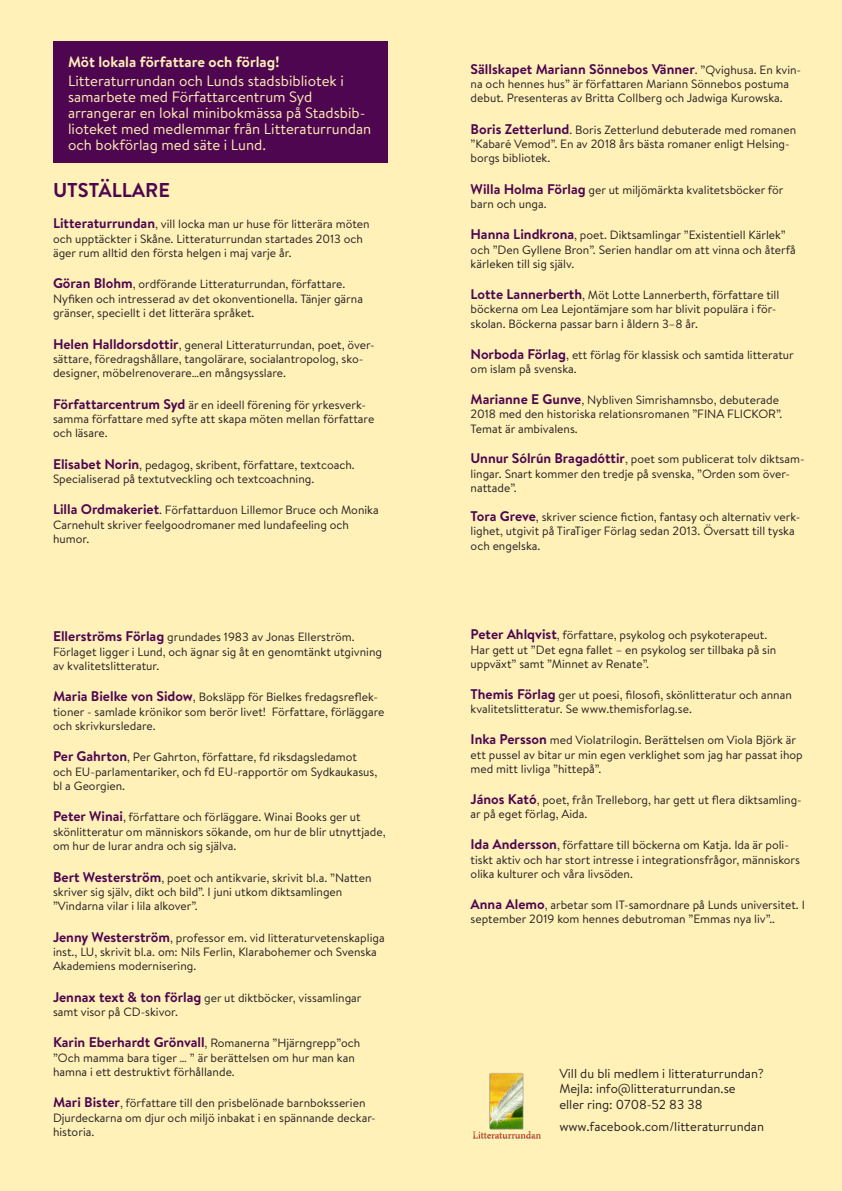
<style>
.page{position:relative;width:842px;height:1191px;background:#fff1b8}
.page>*{position:absolute;margin:0;border:0;box-sizing:border-box;transform-origin:0 0}
.t1{font:700 20px "Brandon Text";color:#4f0650}
.t2{font:15px/16px "Brandon Text";color:#fff1b8}
.t3{font:700 15px "Brandon Text";color:#fff1b8}
.t4{font:700 14px "Brandon Text";color:#4f0650}
.t5{font:13px "Brandon Text";color:#231f20}
.t6{font:12px/14.4px "Brandon Text";color:#231f20}
.s1{font-weight:700;font-size:14px;color:#4f0650}
.s2{font-weight:400;font-size:12px;color:#231f20}
</style>
<div class="page">
<div style="left:53px;top:41px;width:335px;height:122px;background:#4f0650"></div>
<img style="left:472px;top:1073px;width:69px;height:66px">
<p class="t3" style="left:68px;top:52px;width:213px">Möt lokala författare och förlag!</p>
<p class="t2" style="left:68px;top:72px;width:277px">Litteraturrundan och Lunds stadsbibliotek i</p>
<p class="t2" style="left:68px;top:88px;width:246px">samarbete med Författarcentrum Syd</p>
<p class="t2" style="left:68px;top:104px;width:305px">arrangerar en lokal minibokmässa på Stadsbib&shy;lioteket med medlemmar från Litteraturrundan och bokförlag med säte i Lund.</p>
<p class="t1" style="left:53px;top:176px;width:119px">UTSTÄLLARE</p>
<p class="t6" style="left:53px;top:217px;width:318px"><span class="s1">Litteraturrundan</span>, vill locka man ur huse för litterära möten och upptäckter i Skåne. Litteraturrundan startades 2013 och äger rum alltid den första helgen i maj varje år.</p>
<p class="t6" style="left:53px;top:277px;width:294px"><span class="s1">Göran Blohm</span>, ordförande Litteraturrundan, författare.</p>
<p class="t6" style="left:53px;top:291px;width:312px">Nyfiken och intresserad av det okonventionella. Tänjer gärna gränser, speciellt i det litterära språket.</p>
<p class="t6" style="left:53px;top:337px;width:323px"><span class="s1">Helen Halldorsdottir</span>, general Litteraturrundan, poet, över&shy;sättare, föredragshållare, tangolärare, socialantropolog, sko-</p>
<p class="t6" style="left:53px;top:365px;width:235px">designer, möbelrenoverare…en mångsysslare.</p>
<p class="t6" style="left:53px;top:397px;width:323px"><span class="s1">Författarcentrum Syd</span> är en ideell förening för yrkesverk&shy;samma författare med syfte att skapa möten mellan författare och läsare.</p>
<p class="t6" style="left:53px;top:457px;width:303px"><span class="s1">Elisabet Norin</span>, pedagog, skribent, författare, textcoach.</p>
<p class="t6" style="left:53px;top:471px;width:263px">Specialiserad på textutveckling och textcoachning.</p>
<p class="t6" style="left:53px;top:502px;width:327px"><span class="s1">Lilla Ordmakeriet</span>. Författarduon Lillemor Bruce och Monika<br>Carnehult skriver feelgoodromaner med lundafeeling och</p>
<p class="t6" style="left:53px;top:531px;width:38px">humor.</p>
<p class="t6" style="left:53px;top:629px;width:303px"><span class="s1">Ellerströms Förlag</span> grundades 1983 av Jonas Ellerström.</p>
<p class="t6" style="left:53px;top:644px;width:331px">Förlaget ligger i Lund, och ägnar sig åt en genomtänkt utgivning av kvalitetslitteratur.</p>
<p class="t6" style="left:53px;top:689px;width:333px"><span class="s1">Maria Bielke von Sidow</span>, Boksläpp för Bielkes fredagsreflek&shy;tioner - samlade krönikor som berör livet! Författare, förläggare och skrivkursledare.</p>
<p class="t6" style="left:53px;top:749px;width:306px"><span class="s1">Per Gahrton</span>, Per Gahrton, författare, fd riksdagsledamot</p>
<p class="t6" style="left:53px;top:764px;width:326px">och EU-parlamentariker, och fd EU-rapportör om Sydkaukasus, bl a Georgien.</p>
<p class="t6" style="left:53px;top:809px;width:334px"><span class="s1">Peter Winai</span>, författare och förläggare. Winai Books ger ut skönlitteratur om människors sökande, om hur de blir utnyttjade, om hur de lurar andra och sig själva.</p>
<p class="t6" style="left:53px;top:869px;width:320px"><span class="s1">Bert Westerström</span>, poet och antikvarie, skrivit bl.a. ”Natten skriver sig själv, dikt och bild”. I juni utkom diktsamlingen</p>
<p class="t6" style="left:53px;top:898px;width:146px">”Vindarna vilar i lila alkover”.</p>
<p class="t6" style="left:53px;top:929px;width:333px"><span class="s1">Jenny Westerström</span>, professor em. vid litteraturvetenskapliga</p>
<p class="t6" style="left:53px;top:944px;width:325px">inst., LU, skrivit bl.a. om: Nils Ferlin, Klarabohemer och Svenska<br>Akademiens modernisering.</p>
<p class="t6" style="left:53px;top:989px;width:310px"><span class="s1">Jennax text &amp; ton förlag</span> ger ut diktböcker, vissamlingar</p>
<p class="t6" style="left:53px;top:1004px;width:127px">samt visor på CD-skivor.</p>
<p class="t6" style="left:53px;top:1035px;width:309px"><span class="s1">Karin Eberhardt Grönvall</span>, Romanerna ”Hjärngrepp”och ”Och mamma bara tiger … ” är berättelsen om hur man kan</p>
<p class="t6" style="left:53px;top:1064px;width:183px">hamna i ett destruktivt förhållande.</p>
<p class="t6" style="left:53px;top:1095px;width:314px"><span class="s1">Mari Bister</span>, författare till den prisbelönade barnboksserien</p>
<p class="t6" style="left:53px;top:1109px;width:324px">Djurdeckarna om djur och miljö inbakat i en spännande deckar&shy;historia.</p>
<p class="t4" style="left:471px;top:59px;width:332px">Sällskapet Mariann Sönnebos Vänner<span class="s2">. ”Qvighusa. En kvin-</span></p>
<p class="t6" style="left:471px;top:76px;width:320px">na och hennes hus” är författaren Mariann Sönnebos postuma debut. Presenteras av Britta Collberg och Jadwiga Kurowska.</p>
<p class="t6" style="left:471px;top:122px;width:327px"><span class="s1">Boris Zetterlund</span>. Boris Zetterlund debuterade med romanen ”Kabaré Vemod”. En av 2018 års bästa romaner enligt Helsing&shy;borgs bibliotek.</p>
<p class="t6" style="left:471px;top:182px;width:314px"><span class="s1">Willa Holma Förlag</span> ger ut miljömärkta kvalitetsböcker för barn och unga.</p>
<p class="t6" style="left:471px;top:227px;width:327px"><span class="s1">Hanna Lindkrona</span>, poet. Diktsamlingar ”Existentiell Kärlek” och ”Den Gyllene Bron”. Serien handlar om att vinna och återfå kärleken till sig själv.</p>
<p class="t6" style="left:471px;top:287px;width:310px"><span class="s1">Lotte Lannerberth</span>, Möt Lotte Lannerberth, författare till böckerna om Lea Lejontämjare som har blivit populära i för-</p>
<p class="t6" style="left:471px;top:316px;width:229px">skolan. Böckerna passar barn i åldern 3–8 år.</p>
<p class="t6" style="left:471px;top:347px;width:325px"><span class="s1">Norboda Förlag</span>, ett förlag för klassisk och samtida litteratur om islam på svenska.</p>
<p class="t6" style="left:471px;top:392px;width:313px"><span class="s1">Marianne E Gunve</span>, Nybliven Simrishamnsbo, debuterade<br>2018 med den historiska relationsromanen ”FINA FLICKOR”.</p>
<p class="t6" style="left:471px;top:421px;width:109px">Temat är ambivalens.</p>
<p class="t6" style="left:471px;top:451px;width:335px"><span class="s1">Unnur Sólrún Bragadóttir</span>, poet som publicerat tolv diktsam&shy;lingar. Snart kommer den tredje på svenska, ”Orden som över&shy;nattade”.</p>
<p class="t6" style="left:471px;top:509px;width:331px"><span class="s1">Tora Greve</span>, skriver science fiction, fantasy och alternativ verk&shy;lighet, utgivit på TiraTiger Förlag sedan 2013. Översatt till tyska och engelska.</p>
<p class="t6" style="left:471px;top:627px;width:298px"><span class="s1">Peter Ahlqvist</span>, författare, psykolog och psykoterapeut.</p>
<p class="t6" style="left:471px;top:642px;width:307px">Har gett ut ”Det egna fallet – en psykolog ser tillbaka på sin</p>
<p class="t6" style="left:471px;top:656px;width:180px">uppväxt” samt ”Minnet av Renate”.</p>
<p class="t6" style="left:471px;top:687px;width:323px"><span class="s1">Themis Förlag</span> ger ut poesi, filosofi, skönlitteratur och annan kvalitetslitteratur. Se www.themisforlag.se.</p>
<p class="t6" style="left:471px;top:732px;width:334px"><span class="s1">Inka Persson</span> med Violatrilogin. Berättelsen om Viola Björk är ett pussel av bitar ur min egen verklighet som jag har passat ihop med mitt livliga ”hittepå”.</p>
<p class="t6" style="left:471px;top:792px;width:333px"><span class="s1">János Kató</span>, poet, från Trelleborg, har gett ut flera diktsamling&shy;ar på eget förlag, Aida.</p>
<p class="t6" style="left:471px;top:837px;width:331px"><span class="s1">Ida Andersson</span>, författare till böckerna om Katja. Ida är poli&shy;tiskt aktiv och har stort intresse i integrationsfrågor, människors olika kulturer och våra livsöden.</p>
<p class="t6" style="left:471px;top:897px;width:336px"><span class="s1">Anna Alemo</span>, arbetar som IT-samordnare på Lunds universitet. I september 2019 kom hennes debutroman ”Emmas nya liv”..</p>
<p class="t5" style="left:559px;top:1064px;width:206px">Vill du bli medlem i litteraturrundan?</p>
<p class="t5" style="left:559px;top:1079px;width:178px">Mejla: info@litteraturrundan.se</p>
<p class="t5" style="left:559px;top:1095px;width:145px">eller ring: 0708-52 83 38</p>
<p class="t5" style="left:559px;top:1117px;width:206px">www.facebook.com/litteraturrundan</p>
</div>
